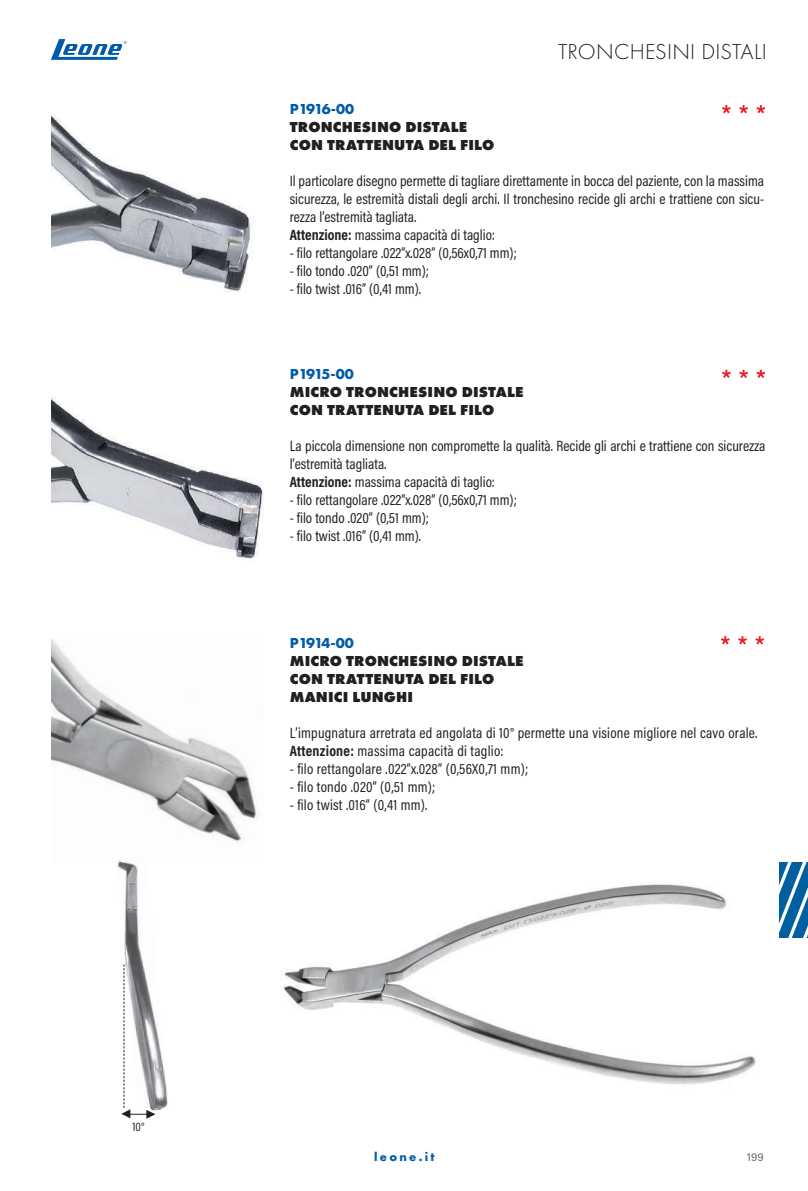
<style>
.page{position:relative;width:808px;height:1191px;background:#fff}
.page>*{position:absolute;margin:0;border:0;box-sizing:border-box;transform-origin:0 0}
.t1{font:300 22.5px "Futura PT";letter-spacing:.01em;color:#231f20}
.t2{font:15px/18px "Acumin Pro Cond";color:#231f20}
.t3{font:800 15px/18px "Futura PT";letter-spacing:.01em;color:#231f20}
.t4{font:700 15px "Futura PT";letter-spacing:-.06em;color:#015aaa}
.t5{font:700 12.75px "Futura PT";letter-spacing:.18em;color:#015aaa}
.t6{font:12.45px "Acumin Pro Cond";color:#231f20}
.t7{font:11.55px "Acumin Pro";color:#6c6d70}
.s1{font-weight:700}
</style>
<div class="page">
<svg style="left:779px;top:862px;width:29px;height:75px"></svg>
<svg style="left:51px;top:39px;width:76px;height:21px"></svg>
<img style="left:51px;top:640px;width:207px;height:203px">
<img style="left:280px;top:884px;width:476px;height:201px">
<img style="left:51px;top:115px;width:202px;height:177px">
<svg style="left:721px;top:636px;width:43px;height:8px"></svg>
<svg style="left:722px;top:105px;width:43px;height:8px"></svg>
<img style="left:51px;top:396px;width:213px;height:163px">
<svg style="left:722px;top:370px;width:43px;height:8px"></svg>
<img style="left:117px;top:860px;width:51px;height:250px">
<hr style="left:123px;top:1113px;width:31px;height:1px;background:#231f20">
<svg style="left:121px;top:964px;width:9px;height:154px"></svg>
<svg style="left:146px;top:1109px;width:9px;height:9px"></svg>
<p class="t6" style="left:132px;top:1118px;width:13px">10°</p>
<h1 class="t1" style="left:558px;top:39px;width:210px">TRONCHESINI DISTALI</h1>
<p class="t4" style="left:290px;top:99px;width:66px">P1916-00</p>
<p class="t3" style="left:290px;top:117px;width:206px">TRONCHESINO DISTALE<br>CON TRATTENUTA DEL FILO</p>
<p class="t2" style="left:290px;top:171px;width:476px">Il particolare disegno permette di tagliare direttamente in bocca del paziente, con la massima sicurezza, le estremità distali degli archi. Il tronchesino recide gli archi e trattiene con sicu&shy;rezza l’estremità tagliata.<br><span class="s1">Attenzione:</span> massima capacità di taglio:</p>
<p class="t2" style="left:290px;top:243px;width:229px">- filo rettangolare .022”x.028” (0,56x0,71 mm);</p>
<p class="t2" style="left:290px;top:261px;width:141px">- filo tondo .020” (0,51 mm);</p>
<p class="t2" style="left:290px;top:279px;width:133px">- filo twist .016” (0,41 mm).</p>
<p class="t4" style="left:290px;top:364px;width:65px">P1915-00</p>
<p class="t3" style="left:290px;top:383px;width:235px">MICRO TRONCHESINO DISTALE<br>CON TRATTENUTA DEL FILO</p>
<p class="t2" style="left:290px;top:437px;width:477px">La piccola dimensione non compromette la qualità. Recide gli archi e trattiene con sicurezza l’estremità tagliata.<br><span class="s1">Attenzione:</span> massima capacità di taglio:</p>
<p class="t2" style="left:290px;top:491px;width:229px">- filo rettangolare .022”x.028” (0,56x0,71 mm);</p>
<p class="t2" style="left:290px;top:509px;width:141px">- filo tondo .020” (0,51 mm);</p>
<p class="t2" style="left:290px;top:527px;width:133px">- filo twist .016” (0,41 mm).</p>
<p class="t4" style="left:290px;top:633px;width:66px">P1914-00</p>
<p class="t3" style="left:290px;top:651px;width:235px">MICRO TRONCHESINO DISTALE<br>CON TRATTENUTA DEL FILO<br>MANICI LUNGHI</p>
<p class="t2" style="left:290px;top:723px;width:469px">L’impugnatura arretrata ed angolata di 10° permette una visione migliore nel cavo orale.<br><span class="s1">Attenzione:</span> massima capacità di taglio:</p>
<p class="t2" style="left:290px;top:759px;width:240px">- filo rettangolare .022”x.028” (0,56X0,71 mm);</p>
<p class="t2" style="left:290px;top:777px;width:147px">- filo tondo .020” (0,51 mm);</p>
<p class="t2" style="left:290px;top:795px;width:139px">- filo twist .016” (0,41 mm).</p>
<p class="t5" style="left:374px;top:1148px;width:62px">leone.it</p>
<p class="t7" style="left:747px;top:1149px;width:18px">199</p>
</div>
